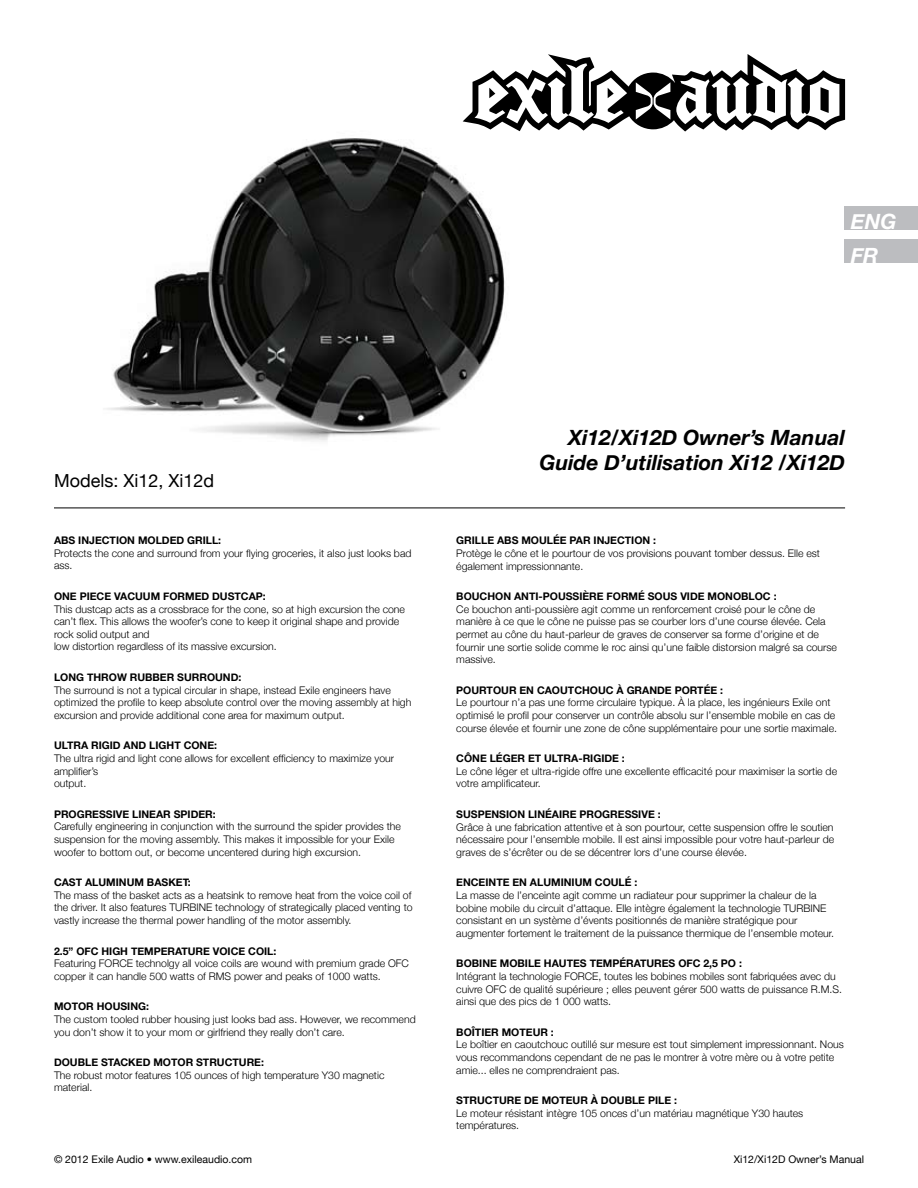
<style>
.page{position:relative;width:918px;height:1188px;background:#fff}
.page>*{position:absolute;margin:0;border:0;box-sizing:border-box;transform-origin:0 0}
.t1{font:italic 700 21px/25.2px "Helvetica Neue";color:#000;text-align:right}
.t2{font:italic 700 21px/34px "Helvetica Neue";color:#fff}
.t3{font:18px "Helvetica Neue";color:#000}
.t4{font:300 10.5px/12.6px "Helvetica Neue";color:#000}
.t5{font:700 10.5px "Helvetica Neue";color:#000}
.t6{font:10.5px "Helvetica Neue";color:#000}
</style>
<div class="page">
<img style="left:106px;top:121px;width:399px;height:320px">
<div style="left:845px;top:206px;width:73px;height:23px;background:#bcbdc0"></div>
<div style="left:845px;top:240px;width:73px;height:23px;background:#bcbdc0"></div>
<hr style="left:54px;top:508px;width:791px;height:1px;background:#000">
<svg style="left:463px;top:54px;width:382px;height:78px"></svg>
<h1 class="t2" style="left:851px;top:205px;width:47px">ENG<br>FR</h1>
<h2 class="t3" style="left:54px;top:465px;width:162px">Models: Xi12, Xi12d</h2>
<p class="t5" style="left:54px;top:531px;width:169px">ABS INJECTION MOLDED GRILL:</p>
<p class="t4" style="left:54px;top:546px;width:359px">Protects the cone and surround from your flying groceries, it also just looks bad ass.</p>
<p class="t5" style="left:54px;top:587px;width:213px">ONE PIECE VACUUM FORMED DUSTCAP:</p>
<p class="t4" style="left:54px;top:602px;width:353px">This dustcap acts as a crossbrace for the cone, so at high excursion the cone can’t flex. This allows the woofer’s cone to keep it original shape and provide rock solid output and<br>low distortion regardless of its massive excursion.</p>
<p class="t5" style="left:54px;top:668px;width:189px">LONG THROW RUBBER SURROUND:</p>
<p class="t4" style="left:54px;top:683px;width:359px">The surround is not a typical circular in shape, instead Exile engineers have optimized the profile to keep absolute control over the moving assembly at high excursion and provide additional cone area for maximum output.</p>
<p class="t5" style="left:54px;top:736px;width:44px">ULTRA RIGI</p>
<p class="t5" style="left:113px;top:736px;width:106px">D AND LIGHT CONE:</p>
<p class="t4" style="left:54px;top:751px;width:342px">The ultra rigid and light cone allows for excellent efficiency to maximize your amplifier’s<br>output.</p>
<p class="t5" style="left:54px;top:805px;width:52px">PROGRESSIV</p>
<p class="t5" style="left:122px;top:805px;width:95px">E LI NEAR SPI DER:</p>
<p class="t4" style="left:54px;top:820px;width:348px">Carefully engineering in conjunction with the surround the spider provides the suspension for the moving assembly. This makes it impossible for your Exile woofer to bottom out, or become uncentered during high excursion.</p>
<p class="t5" style="left:54px;top:873px;width:9px">CAS</p>
<p class="t5" style="left:76px;top:873px;width:117px">T ALUMI NUM BASKET:</p>
<p class="t4" style="left:54px;top:888px;width:360px;text-align:justify">The mass of the basket acts as a heatsink to remove heat from the voice coil of the driver. It also features TURBINE technology of strategically placed venting to vastly increase the thermal power handling of the motor assembly.</p>
<p class="t5" style="left:54px;top:941px;width:224px">2.5” OFC HIGH TEMPERATURE VOICE COIL:</p>
<p class="t4" style="left:54px;top:957px;width:356px">Featuring FORCE technolgy all voice coils are wound with premium grade OFC copper it can handle 500 watts of RMS power and peaks of 1000 watts.</p>
<p class="t5" style="left:54px;top:997px;width:97px">MOTOR HOUSI NG:</p>
<p class="t4" style="left:54px;top:1012px;width:363px">The custom tooled rubber housing just looks bad ass. However, we recommend you don’t show it to your mom or girlfriend they really don’t care.</p>
<p class="t5" style="left:54px;top:1053px;width:212px">DOUBLE STACKED MOTOR STRUCTURE:</p>
<p class="t4" style="left:54px;top:1068px;width:332px">The robust motor features 105 ounces of high temperature Y30 magnetic material.</p>
<h1 class="t1" style="left:539px;top:424px;width:307px">Xi12/Xi12D Owner’s Manual<br>Guide D’utilisation Xi12 /Xi12D</h1>
<p class="t5" style="left:456px;top:531px;width:201px">GRILLE ABS MOULÉE PAR INJECTION :</p>
<p class="t4" style="left:456px;top:546px;width:365px">Protège le cône et le pourtour de vos provisions pouvant tomber dessus. Elle est également impressionnante.</p>
<p class="t5" style="left:456px;top:587px;width:322px">BOUCHON ANTI-POUSSI ÈRE FORMÉ SOUS VI DE MONOBLOC :</p>
<p class="t4" style="left:456px;top:602px;width:382px">Ce bouchon anti-poussière agit comme un renforcement croisé pour le cône de manière à ce que le cône ne puisse pas se courber lors d’une course élevée. Cela permet au cône du haut-parleur de graves de conserver sa forme d’origine et de fournir une sortie solide comme le roc ainsi qu’une faible distorsion malgré sa course massive.</p>
<p class="t5" style="left:456px;top:681px;width:268px">POURTOUR EN CAOUTCHOUC À GRANDE PORTÉE :</p>
<p class="t4" style="left:456px;top:696px;width:382px">Le pourtour n’a pas une forme circulaire typique. À la place, les ingénieurs Exile ont optimisé le profil pour conserver un contrôle absolu sur l’ensemble mobile en cas de course élevée et fournir une zone de cône supplémentaire pour une sortie maximale.</p>
<p class="t5" style="left:456px;top:749px;width:170px">CÔNE LÉGER ET ULTRA-RIGI DE :</p>
<p class="t4" style="left:456px;top:764px;width:382px">Le cône léger et ultra-rigide offre une excellente efficacité pour maximiser la sortie de votre amplificateur.</p>
<p class="t5" style="left:456px;top:805px;width:176px">SUSPENSION LINÉAI RE PROGRESSIV</p>
<p class="t5" style="left:648px;top:805px;width:14px">E :</p>
<p class="t4" style="left:456px;top:820px;width:379px;text-align:justify">Grâce à une fabrication attentive et à son pourtour, cette suspension offre le soutien nécessaire pour l’ensemble mobile. Il est ainsi impossible pour votre haut-parleur de graves de s’écrêter ou de se décentrer lors d’une course élevée.</p>
<p class="t5" style="left:456px;top:873px;width:183px">ENCEINTE EN ALUMI NIUM COULÉ :</p>
<p class="t4" style="left:456px;top:888px;width:379px">La masse de l’enceinte agit comme un radiateur pour supprimer la chaleur de la bobine mobile du circuit d’attaque. Elle intègre également la technologie TURBINE consistant en un système d’évents positionnés de manière stratégique pour augmenter fortement le traitement de la puissance thermique de l’ensemble moteur.</p>
<p class="t5" style="left:456px;top:954px;width:287px">BOBI NE MOBI LE HAUTES TEMPÉRATURES OFC 2,5 PO :</p>
<p class="t4" style="left:456px;top:969px;width:387px">Intégrant la technologie FORCE, toutes les bobines mobiles sont fabriquées avec du cuivre OFC de qualité supérieure ; elles peuvent gérer 500 watts de puissance R.M.S. ainsi que des pics de 1 000 watts.</p>
<p class="t5" style="left:456px;top:1023px;width:99px">BOÎTIER MOTEUR :</p>
<p class="t4" style="left:456px;top:1038px;width:389px">Le boîtier en caoutchouc outillé sur mesure est tout simplement impressionnant. Nous vous recommandons cependant de ne pas le montrer à votre mère ou à votre petite amie... elles ne comprendraient pas.</p>
<p class="t5" style="left:456px;top:1091px;width:222px">STRUCTURE DE MOTEUR À DOUBLE PI LE :</p>
<p class="t4" style="left:456px;top:1106px;width:348px">Le moteur résistant intègre 105 onces d’un matériau magnétique Y30 hautes températures.</p>
<p class="t6" style="left:54px;top:1150px;width:200px">© 2012 Exile Audio • www.exileaudio.com</p>
<p class="t6" style="left:734px;top:1150px;width:132px">Xi12/Xi12D Owner’s Manual</p>
</div>
